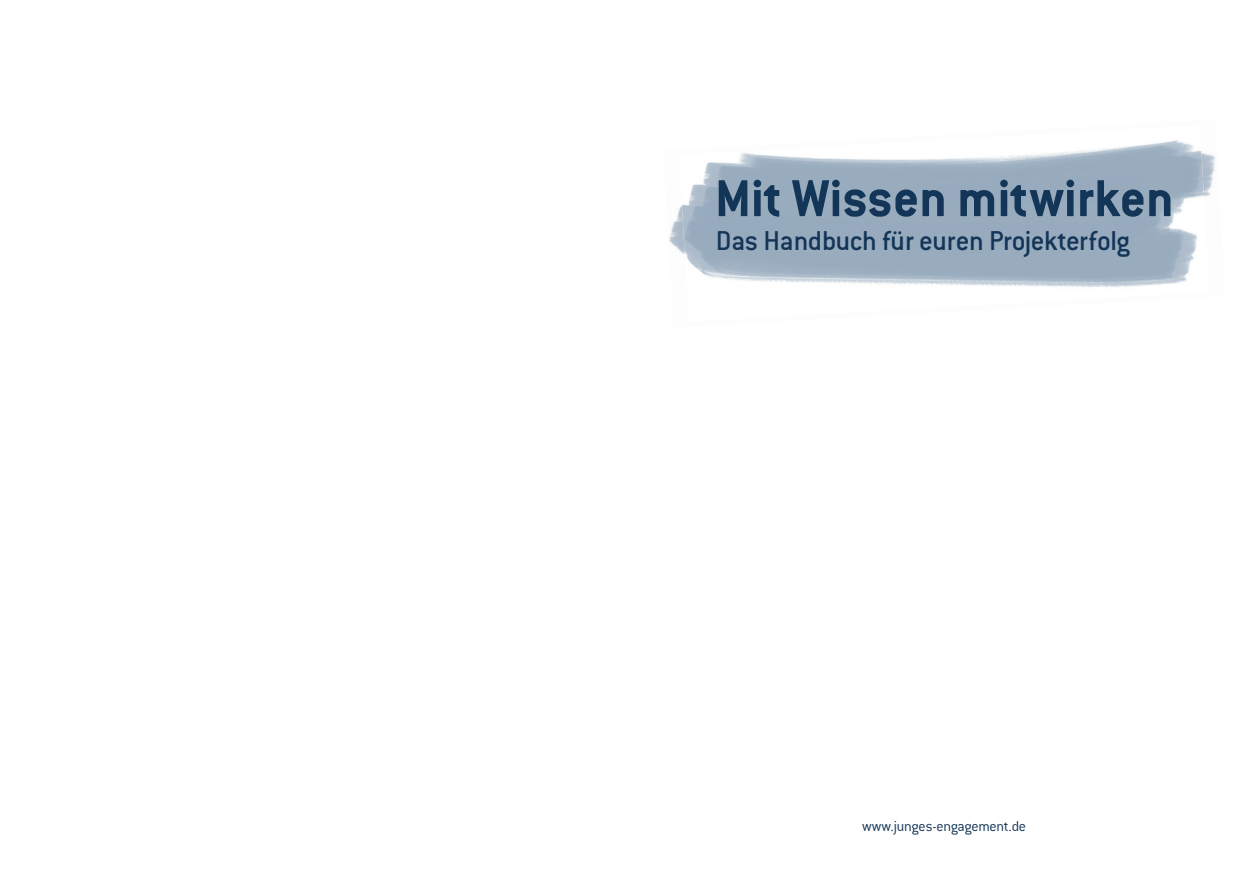
<style>
.page{position:relative;width:1259px;height:893px;background:#fff}
.page>*{position:absolute;margin:0;border:0;box-sizing:border-box;transform-origin:0 0}
.t1{font:700 57px "Conduit ITC Std";color:#133557}
.t2{font:500 30px "Conduit ITC Std";letter-spacing:-.015em;color:#133557}
.t3{font:300 15.75px "Conduit ITC Std";letter-spacing:-.02em;color:#133557}
</style>
<div class="page">
<img style="left:679px;top:140px;width:530px;height:147px">
<h1 class="t1" style="left:715px;top:164px;width:460px">Mit Wissen mitwirken</h1>
<p class="t2" style="left:716px;top:222px;width:415px">Das Handbuch für euren Projekterfolg</p>
<p class="t3" style="left:862px;top:816px;width:165px">www.junges-engagement.de</p>
</div>
